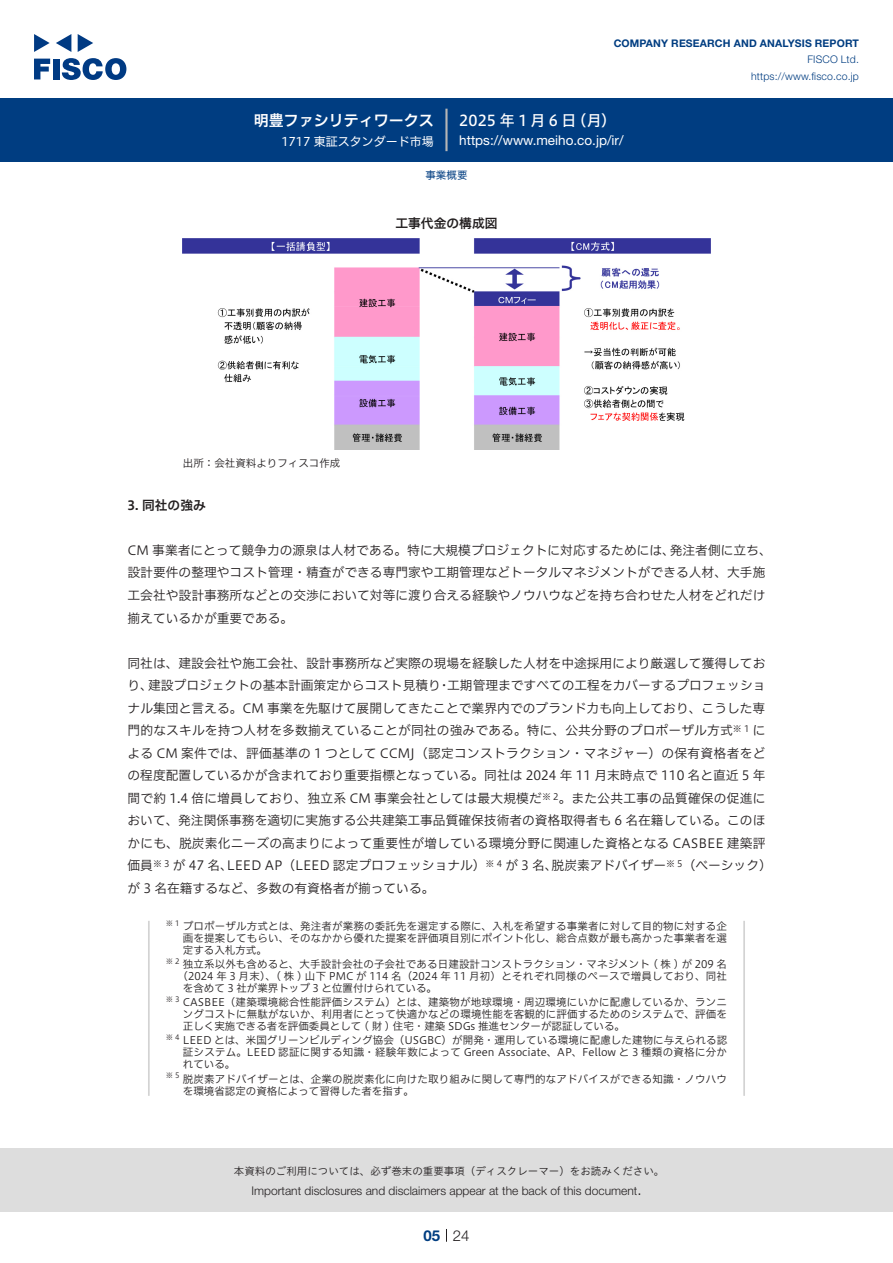
<style>
.page{position:relative;width:893px;height:1263px;background:#fff}
.page>*{position:absolute;margin:0;border:0;box-sizing:border-box;transform-origin:0 0}
.t1{font:15px "Hiragino UD Sans F Std N W5";letter-spacing:.21em;color:#fff}
.t2{font:15px "Hiragino UD Sans F Std N W6";color:#fff}
.t3{font:300 15px "Helvetica Neue LT Std";color:#231f20}
.t4{font:700 15px "Helvetica Neue LT Std";color:#003d81}
.t5{font:13.5px "Helvetica Neue LT Std";color:#fff}
.本文{font:12.75px/22.5px "Hiragino UD Sans F Std N W3";color:#231f20}
.本文-2{font:12.75px "Hiragino UD Sans F Std N W3";letter-spacing:.02em;color:#231f20}
.チャートタイトル{font:12.75px "Hiragino UD Sans F Std N W6";color:#231f20}
.小タイトル{font:12.75px "Hiragino UD Sans F Std N W6";color:#231f20}
.t6{font:300 12px "Helvetica Neue LT Std";color:#231f20}
.t7{font:12px "Hiragino UD Sans F Std N W4";color:#fff}
.表組み基本スタイル{font:10.5px "Hiragino UD Sans F Std N W3";letter-spacing:.015em;color:#231f20}
.t8{font:10.5px "Hiragino UD Sans Std W3";color:#231f20}
.t9{font:700 10.5px "Helvetica Neue LT Std";letter-spacing:.015em;color:#003d81}
.t10{font:300 10.5px/16.5px "Helvetica Neue LT Std";letter-spacing:.015em;color:#003d81;text-align:right}
.ヘッダー{font:10.5px "Hiragino UD Sans F Std N W4";color:#003d81}
.本文-3{font:8.85px "Hiragino UD Sans F Std N W3";color:#231f20}
.t11{font:7.35px "Hiragino UD Sans F Std N W3";color:#231f20}
</style>
<div class="page">
<div style="left:0;top:1148px;width:893px;height:64px;background:#ddd"></div>
<svg style="left:34px;top:59px;width:16px;height:20px"></svg>
<div style="left:53px;top:59px;width:6px;height:20px;background:#003a83"></div>
<svg style="left:62px;top:58px;width:64px;height:22px"></svg>
<svg style="left:34px;top:34px;width:16px;height:18px"></svg>
<svg style="left:78px;top:34px;width:15px;height:18px"></svg>
<svg style="left:56px;top:34px;width:15px;height:18px"></svg>
<div style="left:0;top:98px;width:893px;height:64px;background:#003d81"></div>
<hr style="left:445px;top:109px;width:3px;height:42px;background:#b5b5b6">
<svg style="left:446px;top:1229px;width:1px;height:13px"></svg>
<img style="left:183px;top:238px;width:527px;height:211px">
<hr style="left:148px;top:921px;width:2px;height:175px;background:#d3d3d3">
<hr style="left:743px;top:921px;width:2px;height:175px;background:#d3d3d3">
<p class="t2" style="left:254px;top:109px;width:182px">明豊ファシリティワークス</p>
<p class="t7" style="left:281px;top:132px;width:154px">1717 東証スタンダード市場</p>
<p class="t9" style="left:614px;top:37px;width:247px">COMPANY RESEARCH AND ANALYSIS REPORT</p>
<p class="t10" style="left:751px;top:51px;width:109px">FISCO Ltd. https://www.fisco.co j p.</p>
<p class="t1" style="left:459px;top:109px;width:119px">2025年1月6日</p>
<p class="t1" style="left:572px;top:109px;width:46px">（月(</p>
<p class="t5" style="left:459px;top:132px;width:166px">https://www.meiho. c o j p. /i r/</p>
<p class="ヘッダー" style="left:425px;top:167px;width:43px">事業概要</p>
<p class="チャートタイトル" style="left:395px;top:214px;width:103px">工事代金の構成図</p>
<p class="表組み基本スタイル" style="left:183px;top:455px;width:159px">出所：会社資料よりフィスコ作成</p>
<p class="小タイトル" style="left:128px;top:495px;width:80px">3. 同社の強み</p>
<p class="本文" style="left:128px;top:538px;width:639px">CM 事業者にとって競争力の源泉は人材である。特に大規模プロジェクトに対応するためには、<br>設計要件の整理やコスト管理・精査ができる専門家や工期管理などトータルマネジメントができる人材、大手施工会社や設計事務所などとの交渉において対等に渡り合える経験やノウハウなどを持ち合わせた人材をどれだけ揃えているかが重要である。</p>
<p class="本文" style="left:128px;top:651px;width:639px;text-align:right">同社は、建設会社や施工会社、設計事務所など実際の現場を経験した人材を中途採用により厳選して獲得してお工期管理まですべての工程をカバーするプロフェッショ</p>
<p class="本文" style="left:670px;top:538px;width:103px">発注者側に立ち、</p>
<p class="本文" style="left:148px;top:673px;width:294px">建設プロジェクトの基本計画策定からコスト見積り</p>
<p class="本文" style="left:128px;top:673px;width:27px">り、</p>
<p class="本文" style="left:128px;top:696px;width:639px">ナル集団と言える。CM 事業を先駆けて展開してきたことで業界内でのブランド力も向上しており、こうした専</p>
<p class="本文" style="left:753px;top:718px;width:14px">に</p>
<p class="本文" style="left:438px;top:673px;width:14px">・</p>
<p class="本文" style="left:128px;top:718px;width:607px">門的なスキルを持つ人材を多数揃えていることが同社の強みである。特に、公共分野のプロポーザル方式</p>
<p class="本文-2" style="left:128px;top:743px;width:639px">よる CM 案件では、評価基準の 1 つとして CCMJ（認定コンストラクション・マネジャー）の保有資格者をど</p>
<p class="本文" style="left:128px;top:763px;width:639px">の程度配置しているかが含まれており重要指標となっている。同社は 2024 年 11 月末時点で 110 名と直近 5 年</p>
<p class="本文" style="left:553px;top:786px;width:214px">。<sup>2</sup> また公共工事の品質確保の促進に</p>
<p class="本文-3" style="left:733px;top:722px;width:18px">※ 1</p>
<p class="本文" style="left:128px;top:786px;width:416px">間で約 1.4 倍に増員しており、独立系 CM 事業会社としては最大規模だ</p>
<p class="本文" style="left:128px;top:808px;width:639px">おいて、発注関係事務を適切に実施する公共建築工事品質確保技術者の資格取得者も 6 名在籍している。このほ</p>
<p class="本文" style="left:128px;top:831px;width:639px">かにも、脱炭素化ニーズの高まりによって重要性が増している環境分野に関連した資格となる CASBEE 建築評</p>
<p class="本文" style="left:677px;top:853px;width:96px">（<sup>5</sup> ベーシック(</p>
<p class="本文-3" style="left:542px;top:789px;width:10px">※</p>
<p class="本文" style="left:227px;top:853px;width:269px">LEED AP（LEED 認定プロフェッショナル）<sup>※</sup></p>
<p class="本文" style="left:173px;top:853px;width:62px">が 47 名、</p>
<p class="本文" style="left:505px;top:853px;width:54px">が 3 名、</p>
<p class="本文" style="left:552px;top:853px;width:116px">脱炭素アドバイザー</p>
<p class="本文" style="left:128px;top:853px;width:308px">価員<br>が 3 名在籍するなど、多数の有資格者が揃っている。</p>
<p class="表組み基本スタイル" style="left:183px;top:918px;width:546px">プロポーザル方式とは、発注者が業務の委託先を選定する際に、入札を希望する事業者に対して目的物に対する企</p>
<p class="本文-3" style="left:153px;top:857px;width:18px">※3</p>
<p class="本文-3" style="left:666px;top:857px;width:10px">※</p>
<p class="本文-3" style="left:497px;top:857px;width:7px">4</p>
<p class="t11" style="left:166px;top:917px;width:15px">※1</p>
<p class="表組み基本スタイル" style="left:183px;top:930px;width:546px">画を提案してもらい、そのなかから優れた提案を評価項目別にポイント化し、総合点数が最も高かった事業者を選</p>
<p class="表組み基本スタイル" style="left:183px;top:956px;width:546px">独立系以外も含めると、大手設計会社の子会社である日建設計コンストラクション・マネジメント ( 株 ) が 209 名</p>
<p class="表組み基本スタイル" style="left:183px;top:942px;width:85px">定する入札方式。</p>
<p class="表組み基本スタイル" style="left:178px;top:968px;width:551px">（2024 年 3 月末）、 ( 株 ) 山下 PMC が 114 名（2024 年 11 月初）とそれぞれ同様のペースで増員しており、同社</p>
<p class="表組み基本スタイル" style="left:183px;top:994px;width:546px">CASBEE（建築環境総合性能評価システム）とは、建築物が地球環境・周辺環境にいかに配慮しているか、ランニ</p>
<p class="t11" style="left:166px;top:956px;width:15px">※2</p>
<p class="表組み基本スタイル" style="left:183px;top:980px;width:256px">を含めて 3 社が業界トップ 3 と位置付けられている。</p>
<p class="表組み基本スタイル" style="left:183px;top:1006px;width:546px">ングコストに無駄がないか、利用者にとって快適かなどの環境性能を客観的に評価するためのシステムで、評価を</p>
<p class="表組み基本スタイル" style="left:183px;top:1032px;width:546px">LEED とは、米国グリーンビルディング協会（USGBC）が開発・運用している環境に配慮した建物に与えられる認</p>
<p class="t11" style="left:166px;top:994px;width:15px">※3</p>
<p class="表組み基本スタイル" style="left:183px;top:1018px;width:444px">正しく実施できる者を評価委員として ( 財 ) 住宅・建築 SDGs 推進センターが認証している。</p>
<p class="表組み基本スタイル" style="left:183px;top:1044px;width:546px">証システム。LEED 認証に関する知識・経験年数によって Green Associate、AP、Fellow と 3 種類の資格に分か</p>
<p class="表組み基本スタイル" style="left:183px;top:1071px;width:546px">脱炭素アドバイザーとは、企業の脱炭素化に向けた取り組みに関して専門的なアドバイスができる知識・ノウハウ</p>
<p class="t11" style="left:166px;top:1032px;width:15px">※4</p>
<p class="表組み基本スタイル" style="left:183px;top:1056px;width:54px">れている。</p>
<p class="表組み基本スタイル" style="left:183px;top:1083px;width:232px">を環境省認定の資格によって習得した者を指す。</p>
<p class="t11" style="left:166px;top:1070px;width:15px">※5</p>
<p class="t8" style="left:234px;top:1163px;width:432px">本資料のご利用については、必ず巻末の重要事項（ディスクレーマー）をお読みください。</p>
<p class="t3" style="left:637px;top:1180px;width:6px">.</p>
<p class="t6" style="left:251px;top:1183px;width:387px">Important disclosures and disclaimers appear at the back of this document</p>
<p class="t4" style="left:423px;top:1226px;width:18px">05</p>
<p class="t3" style="left:453px;top:1226px;width:18px">24</p>
</div>
